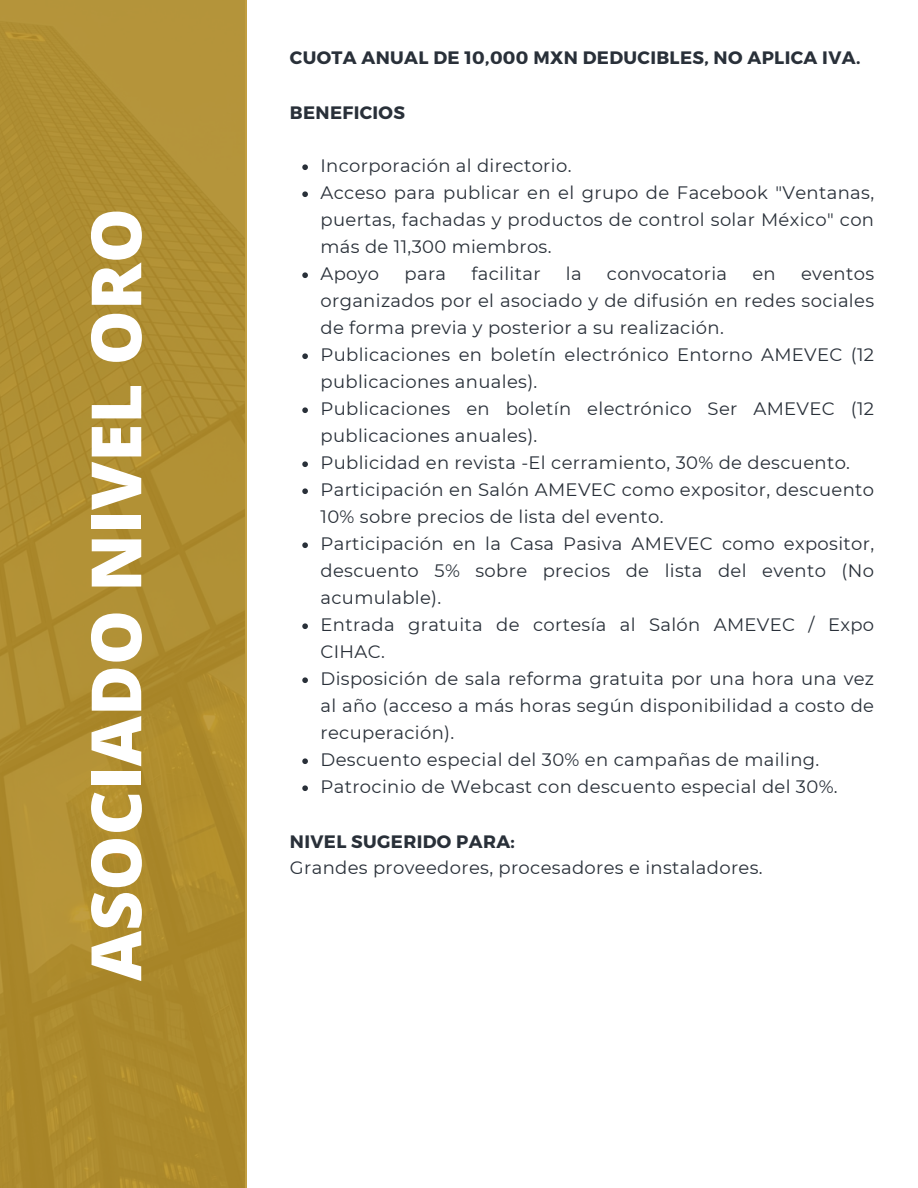
<style>
.page{position:relative;width:918px;height:1188px;background:#fff}
.page>*{position:absolute;margin:0;border:0;box-sizing:border-box;transform-origin:0 0}
.t1{font:800 69.3px "Open Sans";color:#fff}
.t2{font:18px/27px "Montserrat";letter-spacing:.02em;color:#293039}
.t3{font:700 18px "Montserrat";letter-spacing:.02em;color:#293039}
</style>
<div class="page">
<div style="left:0;top:0;width:247px;height:1188px;background:#af8f31"></div>
<svg style="left:302px;top:164px;width:6px;height:6px"></svg>
<svg style="left:302px;top:191px;width:6px;height:6px"></svg>
<svg style="left:302px;top:272px;width:6px;height:6px"></svg>
<svg style="left:302px;top:353px;width:6px;height:6px"></svg>
<svg style="left:302px;top:407px;width:6px;height:6px"></svg>
<svg style="left:302px;top:461px;width:6px;height:6px"></svg>
<svg style="left:302px;top:488px;width:6px;height:6px"></svg>
<svg style="left:302px;top:542px;width:6px;height:6px"></svg>
<svg style="left:302px;top:623px;width:6px;height:6px"></svg>
<svg style="left:302px;top:677px;width:6px;height:6px"></svg>
<svg style="left:302px;top:758px;width:6px;height:6px"></svg>
<svg style="left:302px;top:785px;width:6px;height:6px"></svg>
<h1 class="t1" style="left:67px;top:981px;width:775px;rotate:-90deg">ASOCIADO NIVEL ORO</h1>
<h2 class="t3" style="left:290px;top:46px;width:572px">CUOTA ANUAL DE 10,000 MXN DEDUCIBLES, NO APLICA IVA.</h2>
<p class="t3" style="left:290px;top:101px;width:117px">BENEFICIOS</p>
<p class="t2" style="left:321px;top:152px;width:555px">Incorporación al directorio.<br>Acceso para publicar en el grupo de Facebook "Ventanas, puertas, fachadas y productos de control solar México" con más de 11,300 miembros.<br>Apoyo</p>
<p class="t2" style="left:405px;top:260px;width:43px">para</p>
<p class="t2" style="left:471px;top:260px;width:71px">facilitar</p>
<p class="t2" style="left:566px;top:260px;width:17px">la</p>
<p class="t2" style="left:607px;top:260px;width:122px">convocatoria</p>
<p class="t2" style="left:752px;top:260px;width:25px">en</p>
<p class="t2" style="left:321px;top:260px;width:555px;text-indent:481px">eventos organizados por el asociado y de difusión en redes sociales de forma previa y posterior a su realización.<br>Publicaciones en boletín electrónico Entorno AMEVEC (12 publicaciones anuales).<br>Publicaciones en boletín electrónico Ser AMEVEC (12 publicaciones anuales).<br>Publicidad en revista -El cerramiento, 30% de descuento.<br>Participación en Salón AMEVEC como expositor, descuento 10% sobre precios de lista del evento.<br>Participación en la Casa Pasiva AMEVEC como expositor, descuento 5% sobre precios de lista del evento (No acumulable).<br>Entrada gratuita de cortesía al Salón AMEVEC / Expo CIHAC.<br>Disposición de sala reforma gratuita por una hora una vez al año (acceso a más horas según disponibilidad a costo de recuperación).<br>Descuento especial del 30% en campañas de mailing.<br>Patrocinio de Webcast con descuento especial del 30%.</p>
<p class="t3" style="left:290px;top:830px;width:226px">NIVEL SUGERIDO PARA:</p>
<p class="t2" style="left:290px;top:854px;width:474px">Grandes proveedores, procesadores e instaladores.</p>
</div>
